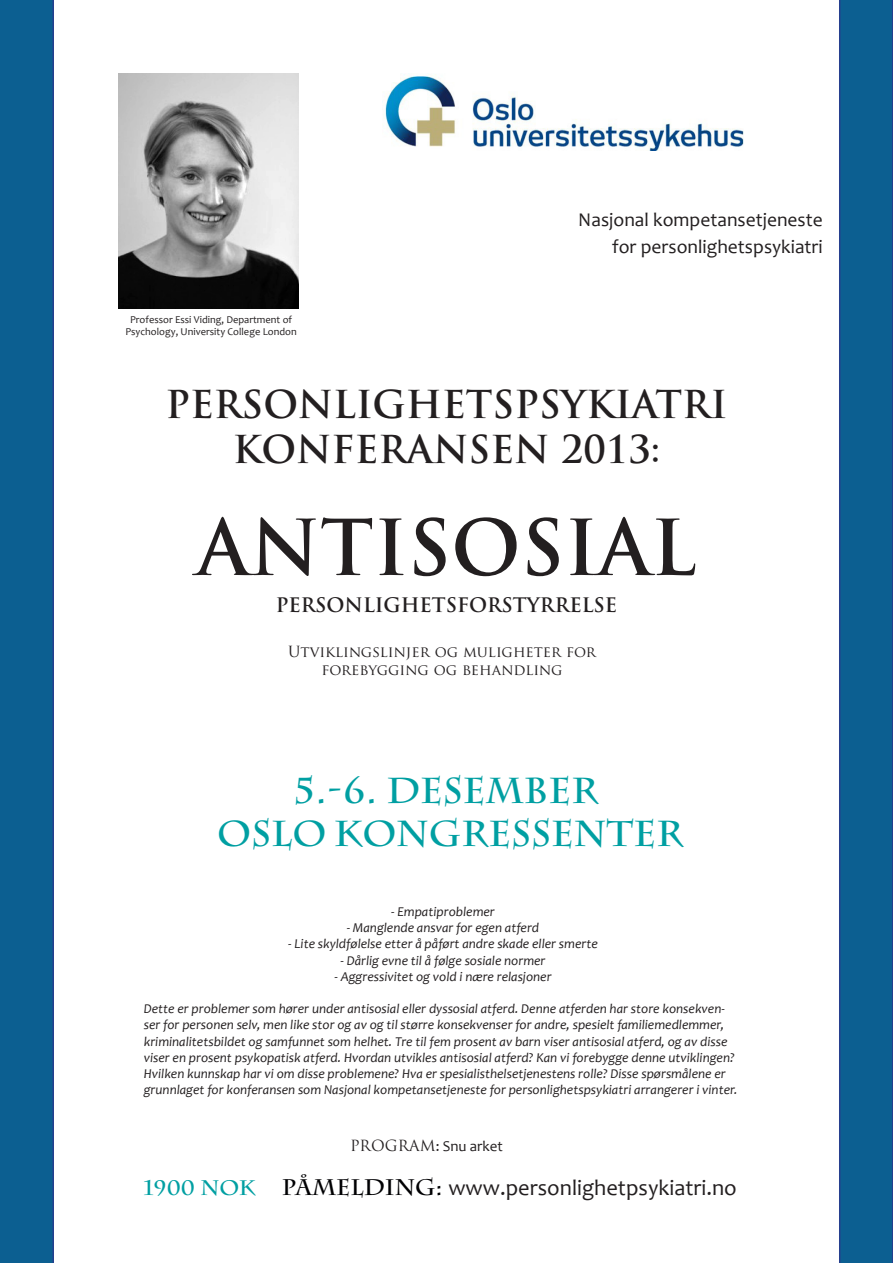
<style>
.page{position:relative;width:893px;height:1263px;background:#fff}
.page>*{position:absolute;margin:0;border:0;box-sizing:border-box;transform-origin:0 0}
.t1{font:700 75px "Trajan Pro";color:#231f20}
.t2{font:700 37.5px/45px "Trajan Pro";color:#231f20;text-align:center}
.t3{font:700 36px "Charlemagne Std";color:#009fa2}
.t4{font:22.5px "Candara";color:#231f20}
.t5{font:19.5px "Candara";color:#231f20}
.t6{font:700 19.5px "Trajan Pro";color:#231f20}
.t7{font:15px "Trajan Pro";color:#231f20}
.t8{font:15px "Candara";color:#231f20}
.t9{font:italic 13.5px/16.2px "Candara";color:#231f20}
.t10{font:10.5px/12.6px "Candara";color:#231f20;text-align:center}
.s1{font-family:"Trajan Pro"}
.s2{font-family:"Charlemagne Std";font-weight:700;font-size:21px;color:#009fa2}
.s3{font-family:"Charlemagne Std";font-weight:700;color:#000103}
</style>
<div class="page">
<img style="left:118px;top:74px;width:181px;height:234px">
<div style="left:0;top:0;width:54px;height:1263px;background:#0c5f91"></div>
<div style="left:839px;top:0;width:53px;height:1263px;background:#0c5f91"></div>
<img style="left:385px;top:74px;width:359px;height:76px">
<svg style="left:892px;top:0;width:1px;height:1263px"></svg>
<p class="t10" style="left:125px;top:313px;width:173px">Professor Essi Viding, Department of<br>Psychology, University College London</p>
<p class="t5" style="left:578px;top:207px;width:246px">Nasjonal kompetansetjeneste</p>
<p class="t5" style="left:612px;top:235px;width:212px">for personlighetspsykiatri</p>
<p class="t2" style="left:165px;top:383px;width:563px">PERSONLIGHETSPSYKIATRI<br>KONFERANSEN 2013:</p>
<p class="t1" style="left:197px;top:501px;width:501px">ANTISOSIAL</p>
<p class="t6" style="left:276px;top:593px;width:343px">PERSONLIGHETSFORSTYRRELSE</p>
<p class="t7" style="left:288px;top:642px;width:309px">Utviklingslinjer og muligheter for</p>
<p class="t7" style="left:321px;top:660px;width:243px">forebygging og behandling</p>
<p class="t3" style="left:295px;top:769px;width:305px">5.-6. DESEMBER</p>
<p class="t3" style="left:217px;top:813px;width:468px">OSLO KONGRESSENTER</p>
<p class="t9" style="left:391px;top:903px;width:105px">- Empatiproblemer</p>
<p class="t9" style="left:347px;top:919px;width:194px">- Manglende ansvar for egen atferd</p>
<p class="t9" style="left:288px;top:936px;width:311px">- Lite skyldfølelse etter å påført andre skade eller smerte</p>
<p class="t9" style="left:340px;top:952px;width:207px">- Dårlig evne til å følge sosiale normer</p>
<p class="t9" style="left:334px;top:968px;width:219px">- Aggressivitet og vold i nære relasjoner</p>
<p class="t9" style="left:144px;top:1000px;width:595px">Dette er problemer som hører under antisosial eller dyssosial atferd. Denne atferden har store konsekven&shy;ser for personen selv, men like stor og av og til større konsekvenser for andre, spesielt familiemedlemmer, kriminalitetsbildet og samfunnet som helhet. Tre til fem prosent av barn viser antisosial atferd, og av disse viser en prosent psykopatisk atferd. Hvordan utvikles antisosial atferd? Kan vi forebygge denne utviklingen?<br>Hvilken kunnskap har vi om disse problemene? Hva er spesialisthelsetjenestens rolle? Disse spørsmålene er grunnlaget for konferansen som Nasjonal kompetansetjeneste for personlighetspsykiatri arrangerer i vinter.</p>
<p class="t8" style="left:350px;top:1136px;width:154px"><span class="s1">PROGRAM</span>: Snu arket</p>
<p class="t4" style="left:144px;top:1174px;width:594px"><span class="s2">1900 NOK</span> <span class="s3">PÅMELDING:</span> www.personlighetpsykiatri.no</p>
</div>
